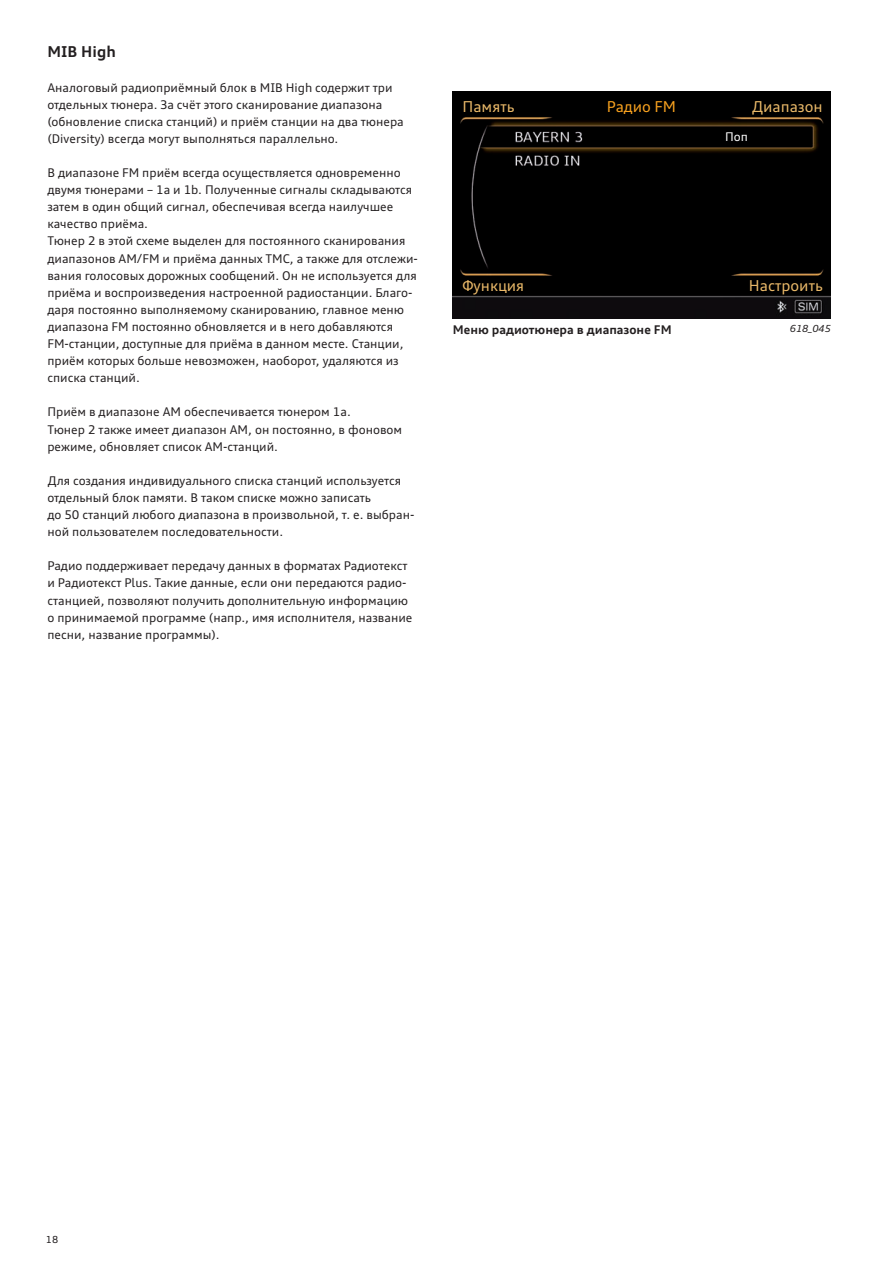
<style>
.page{position:relative;width:893px;height:1263px;background:#fff}
.page>*{position:absolute;margin:0;border:0;box-sizing:border-box;transform-origin:0 0}
.t1{font:15px "Audi Type";color:#eab969}
.t2{font:700 15px "Audi Type";color:#231f20}
.t3{font:15px "Audi Type";color:#f9a21f}
.t4{font:12px/17.1px "Audi Type";color:#231f20}
.t5{font:700 12px "Audi Type";color:#231f20}
.t6{font:12px "Audi Type";color:#fff}
.t7{font:italic 9.75px "Audi Type";color:#231f20}
.t8{font:9.75px "Audi Type";color:#231f20}
</style>
<div class="page">
<img style="left:453px;top:92px;width:377px;height:227px">
<p class="t2" style="left:47px;top:43px;width:70px">MIB High</p>
<p class="t4" style="left:47px;top:79px;width:358px">Аналоговый радиоприёмный блок в MIB High содержит три отдельных тюнера. За счёт этого сканирование диапазона (обновление списка станций) и приём станции на два тюнера (Diversity) всегда могут выполняться параллельно.</p>
<p class="t4" style="left:47px;top:164px;width:372px">В диапазоне FM приём всегда осуществляется одновременно двумя тюнерами – 1a и 1b. Полученные сигналы складываются затем в один общий сигнал, обеспечивая всегда наилучшее качество приёма.<br>Тюнер 2 в этой схеме выделен для постоянного сканирования диапазонов AM/FM и приёма данных TMC, а также для отслежи&shy;вания голосовых дорожных сообщений. Он не используется для приёма и воспроизведения настроенной радиостанции. Благо&shy;даря постоянно выполняемому сканированию, главное меню диапазона FM постоянно обновляется и в него добавляются FM-станции, доступные для приёма в данном месте. Станции, приём которых больше невозможен, наоборот, удаляются из списка станций.</p>
<p class="t4" style="left:47px;top:403px;width:356px">Приём в диапазоне AM обеспечивается тюнером 1a.<br>Тюнер 2 также имеет диапазон AM, он постоянно, в фоновом режиме, обновляет список AM-станций.</p>
<p class="t4" style="left:47px;top:472px;width:368px">Для создания индивидуального списка станций используется отдельный блок памяти. В таком списке можно записать<br>до 50 станций любого диапазона в произвольной, т. е. выбран&shy;ной пользователем последовательности.</p>
<p class="t4" style="left:47px;top:557px;width:366px">Радио поддерживает передачу данных в форматах Радиотекст и Радиотекст Plus. Такие данные, если они передаются радио&shy;станцией, позволяют получить дополнительную информацию о принимаемой программе (напр., имя исполнителя, название песни, название программы).</p>
<p class="t1" style="left:462px;top:97px;width:53px">Память</p>
<p class="t1" style="left:462px;top:276px;width:63px">Функция</p>
<p class="t3" style="left:607px;top:97px;width:71px">Радио FM</p>
<p class="t5" style="left:453px;top:322px;width:220px">Меню радиотюнера в диапазоне FM</p>
<p class="t1" style="left:752px;top:97px;width:72px">Диапазон</p>
<p class="t6" style="left:725px;top:129px;width:24px">Поп</p>
<p class="t1" style="left:749px;top:276px;width:75px">Настроить</p>
<p class="t7" style="left:790px;top:322px;width:42px">618_045</p>
<p class="t8" style="left:46px;top:1233px;width:14px">18</p>
</div>
